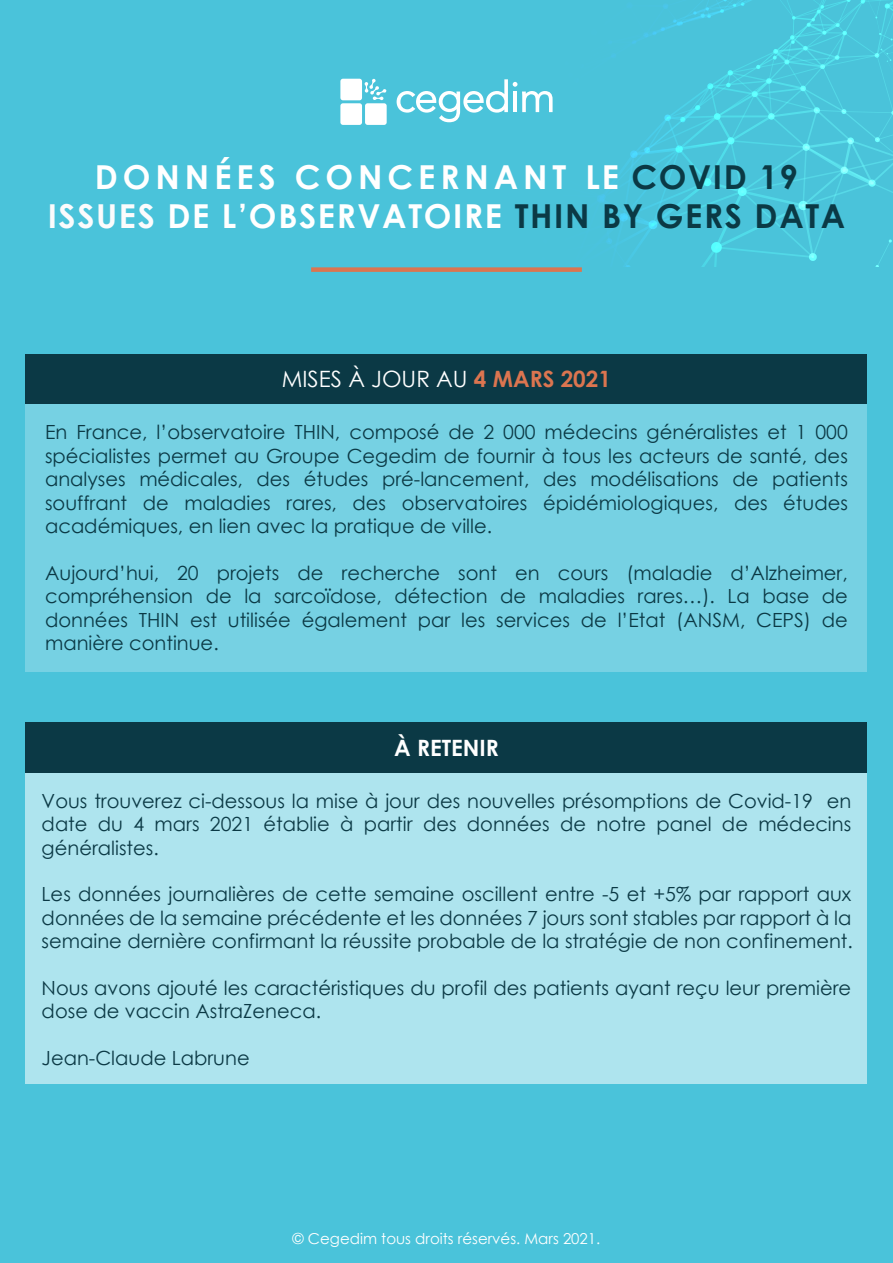
<style>
.page{position:relative;width:893px;height:1263px;background:#4ac3da}
.page>*{position:absolute;margin:0;border:0;box-sizing:border-box;transform-origin:0 0}
.t1{font:700 33px/39.6px "Century Gothic";letter-spacing:.05em;color:#fff;text-align:center}
.t2{font:22.5px "Century Gothic";color:#fff}
.t3{font:700 22.5px "Century Gothic";color:#fff}
.t4{font:19.5px/23.4px "Century Gothic";color:#0b3945;text-align:justify}
.t5{font:15px "Century Gothic";color:#fff}
.s1{color:#0b3945}
.s2{color:#fbfbfc}
.s3{font-weight:700;color:#db7550}
</style>
<div class="page">
<svg style="left:397px;top:0;width:496px;height:267px"></svg>
<svg style="left:365px;top:79px;width:22px;height:21px"></svg>
<div style="left:340px;top:79px;width:22px;height:21px;background:#fff;border-radius:3px"></div>
<div style="left:340px;top:103px;width:22px;height:22px;background:#fff;border-radius:3px"></div>
<div style="left:365px;top:103px;width:22px;height:22px;background:#fff;border-radius:3px"></div>
<div style="left:311px;top:267px;width:271px;height:5px;background:#db7550"></div>
<div style="left:26px;top:773px;width:841px;height:310px;background:#aee4ee"></div>
<div style="left:26px;top:354px;width:841px;height:49px;background:#0b3945"></div>
<div style="left:26px;top:723px;width:841px;height:50px;background:#0b3945"></div>
<div style="left:26px;top:404px;width:841px;height:267px;background:#76d1e3"></div>
<h1 class="t1" style="left:48px;top:155px;width:799px">DONNÉES CONCERNANT LE <span class="s1">COVID 19<br></span><span class="s2">ISSUES</span> DE L’OBSERVATOIRE <span class="s1">THIN BY GERS DATA</span></h1>
<p class="t2" style="left:282px;top:363px;width:331px">MISES À JOUR AU <span class="s3">4 MARS 2021</span></p>
<p class="t4" style="left:45px;top:420px;width:804px">En France, l’observatoire THIN, composé de 2 000 médecins généralistes et 1 000 spécialistes permet au Groupe Cegedim de fournir à tous les acteurs de santé, des analyses médicales, des études pré-lancement, des modélisations de patients souffrant de maladies rares, des observatoires épidémiologiques, des études académiques, en lien avec la pratique de ville.</p>
<p class="t4" style="left:45px;top:561px;width:804px">Aujourd’hui, 20 projets de recherche sont en cours (maladie d’Alzheimer, compréhension de la sarcoïdose, détection de maladies rares…). La base de données THIN est utilisée également par les services de l’Etat (ANSM, CEPS) de manière continue.</p>
<p class="t3" style="left:394px;top:731px;width:106px">À RETENIR</p>
<p class="t4" style="left:42px;top:789px;width:811px">Vous trouverez ci-dessous la mise à jour des nouvelles présomptions de Covid-19 en date du 4 mars 2021 établie à partir des données de notre panel de médecins généralistes.</p>
<p class="t4" style="left:42px;top:882px;width:813px">Les données journalières de cette semaine oscillent entre -5 et +5% par rapport aux données de la semaine précédente et les données 7 jours sont stables par rapport à la semaine dernière confirmant la réussite probable de la stratégie de non confinement.</p>
<p class="t4" style="left:42px;top:976px;width:811px">Nous avons ajouté les caractéristiques du profil des patients ayant reçu leur première dose de vaccin AstraZeneca.</p>
<p class="t4" style="left:42px;top:1046px;width:210px">Jean-Claude Labrune</p>
<p class="t5" style="left:293px;top:1228px;width:309px">© Cegedim tous droits réservés. Mars 2021.</p>
</div>
